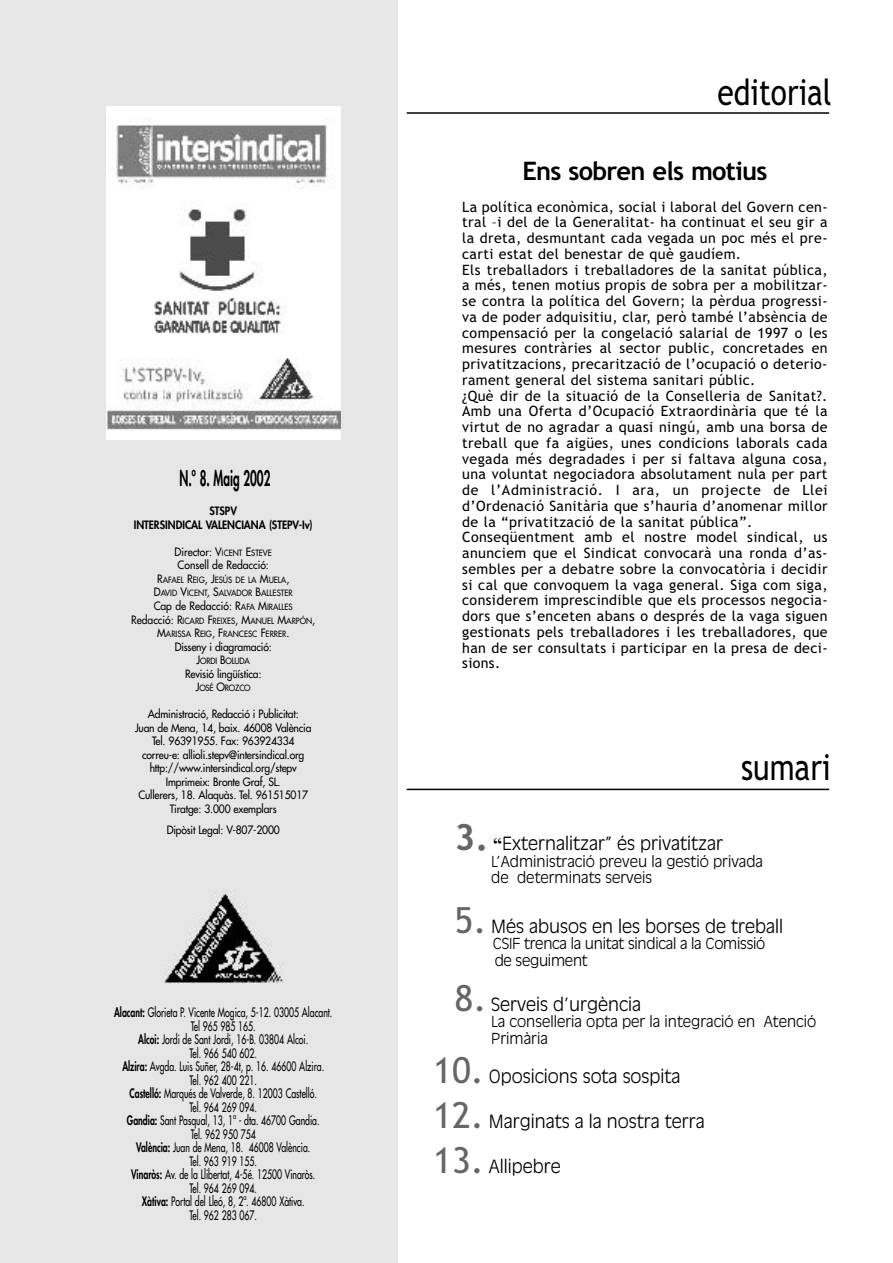
<style>
.page{position:relative;width:893px;height:1263px;background:#fff}
.page>*{position:absolute;margin:0;border:0;box-sizing:border-box;transform-origin:0 0}
.t1{font:36px "Trebuchet MS";color:#000;scale:.83 1}
.t2{font:700 25.5px "Trebuchet MS";letter-spacing:-.03em;color:#000}
.t3{font:800 21px "Futura";color:#000;scale:.56 1}
.t4{font:300 18px "Antique Olive";color:#000}
.t5{font:300 15px/16.5px "Antique Olive";color:#000}
.t6{font:14.25px/15.8px "Trebuchet MS";letter-spacing:.025em;color:#000}
.t7{font:12.75px/13.5px "Futura";color:#000;text-align:center;scale:.68 1}
.t8{font:11.25px/13.5px "Futura";letter-spacing:-.015em;color:#000;scale:.92 1}
.t9{font:800 11.25px/13.5px "Futura";color:#000;text-align:center;scale:.92 1}
.t10{font:8.4px/13.5px "Futura";color:#000;text-align:center;scale:.92 1}
.t11{font:8.4px "Futura";letter-spacing:-.025em;color:#000;scale:.92 1}
.s1{font-size:8.4px}
.s2{font-size:11.25px}
.s3{font-weight:800}
.s4{font-family:"Trebuchet MS";font-weight:700;font-size:36px;color:#666}
.s5{font-family:"Times New Roman";font-weight:700}
.s6{font-family:"Trebuchet MS";font-weight:400;font-size:36px;color:#666}
</style>
<div class="page">
<div style="left:1px;top:0;width:397px;height:1263px;background:#e6e6e6"></div>
<hr style="left:407px;top:112px;width:422px;height:2px;background:#000">
<hr style="left:407px;top:789px;width:422px;height:1px;background:#000">
<img style="left:163px;top:894px;width:121px;height:89px">
<img style="left:106px;top:106px;width:234px;height:334px">
<h3 class="t3" style="left:180px;top:468px;width:164px">N.º 8. Maig 2002</h3>
<p class="t9" style="left:134px;top:505px;width:196px">STSPV<br>INTERSINDICAL VALENCIANA (STEPV-Iv)</p>
<p class="t8" style="left:175px;top:546px;width:107px">Director: V<span class="s1">ICENT</span> E<span class="s1">STEVE<br></span>Consell de Redacció:</p>
<p class="t10" style="left:154px;top:574px;width:152px"><span class="s2">R</span>AFAEL <span class="s2">R</span>EIG<span class="s2">, J</span>ESÚS DE LA <span class="s2">M</span>UELA<span class="s2">,<br>D</span>AVID <span class="s2">V</span>ICENT<span class="s2">, S</span>ALVADOR <span class="s2">B</span>ALLESTER</p>
<p class="t8" style="left:154px;top:600px;width:153px">Cap de Redacció: R<span class="s1">AFA</span> M<span class="s1">IRALLES</span></p>
<p class="t10" style="left:131px;top:614px;width:202px"><span class="s2">Redacció: R</span>ICARD <span class="s2">F</span>REIXES<span class="s2">, M</span>ANUEL <span class="s2">M</span>ARPÓN<span class="s2">,<br>M</span>ARISSA <span class="s2">R</span>EIG<span class="s2">, F</span>RANCESC <span class="s2">F</span>ERRER<span class="s2">.</span></p>
<p class="t8" style="left:175px;top:640px;width:107px">Disseny i diagramació:</p>
<p class="t11" style="left:197px;top:657px;width:60px"><span class="s2">J</span>ORDI <span class="s2">B</span>OLUDA</p>
<p class="t8" style="left:185px;top:667px;width:84px">Revisió lingüística:</p>
<p class="t11" style="left:196px;top:684px;width:61px"><span class="s2">J</span>OSÉ <span class="s2">O</span>ROZCO</p>
<p class="t8" style="left:135px;top:708px;width:193px;text-align:center">Administració, Redacció i Publicitat:<br>Juan de Mena, 14, baix. 46008 València Tel. 96391955. Fax: 963924334 correu-e: allioli.stepv@intersindical.org http://www.intersindical.org/stepv Imprimeix: Bronte Graf, SL.<br>Cullerers, 18. Alaquàs. Tel. 961515017<br>Tiratge: 3.000 exemplars</p>
<p class="t8" style="left:167px;top:823px;width:124px">Dipòsit Legal: V-807-2000</p>
<p class="t7" style="left:114px;top:1006px;width:323px"><span class="s3">Alacant:</span> Glorieta P. Vicente Mogica, 5-12. 03005 Alacant.<br>Tel 965 985 165.<br><span class="s3">Alcoi:</span> Jordi de Sant Jordi, 16-B. 03804 Alcoi.<br>Tel. 966 540 602.<br><span class="s3">Alzira:</span> Avgda. Luis Suñer, 28-4t, p. 16. 46600 Alzira.<br>Tel. 962 400 221.<br><span class="s3">Castelló:</span> Marqués de Valverde, 8. 12003 Castelló.<br>Tel. 964 269 094.<br><span class="s3">Gandia:</span> Sant Pasqual, 13, 1ª - dta. 46700 Gandia.<br>Tel. 962 950 754<br><span class="s3">València:</span> Juan de Mena, 18. 46008 València.<br>Tel. 963 919 155.<br><span class="s3">Vinaròs:</span> Av. de la Llibertat, 4-5é. 12500 Vinaròs.<br>Tel. 964 269 094.<br><span class="s3">Xàtiva:</span> Portal del Lleó, 8, 2ª. 46800 Xàtiva.<br>Tel. 962 283 067.</p>
<h1 class="t1" style="left:717px;top:71px;width:139px">editorial</h1>
<h2 class="t2" style="left:522px;top:156px;width:247px">Ens sobren els motius</h2>
<p class="t6" style="left:462px;top:199px;width:367px">La política econòmica, social i laboral del Govern cen&shy;tral –i del de la Generalitat- ha continuat el seu gir a la dreta, desmuntant cada vegada un poc més el pre&shy;carti estat del benestar de què gaudíem.<br>Els treballadors i treballadores de la sanitat pública, a més, tenen motius propis de sobra per a mobilitzar&shy;se contra la política del Govern; la pèrdua progressi&shy;va de poder adquisitiu, clar, però també l’absència de compensació per la congelació salarial de 1997 o les mesures contràries al sector public, concretades en privatitzacions, precarització de l’ocupació o deterio&shy;rament general del sistema sanitari públic.<br>¿Què dir de la situació de la Conselleria de Sanitat?.<br>Amb una Oferta d’Ocupació Extraordinària que té la virtut de no agradar a quasi ningú, amb una borsa de treball que fa aigües, unes condicions laborals cada vegada més degradades i per si faltava alguna cosa, una voluntat negociadora absolutament nula per part de l’Administració. I ara, un projecte de Llei d’Ordenació Sanitària que s’hauria d’anomenar millor de la “privatització de la sanitat pública”.<br>Conseqüentment amb el nostre model sindical, us anunciem que el Sindicat convocarà una ronda d’as&shy;sembles per a debatre sobre la convocatòria i decidir si cal que convoquem la vaga general. Siga com siga, considerem imprescindible que els processos negocia&shy;dors que s’enceten abans o després de la vaga siguen gestionats pels treballadores i les treballadores, que han de ser consultats i participar en la presa de deci&shy;sions.</p>
<h1 class="t1" style="left:741px;top:746px;width:109px">sumari</h1>
<p class="t4" style="left:454px;top:836px;width:270px"><span class="s4">3.</span> <span class="s5">“</span>Externalitzar” és privatitzar</p>
<p class="t5" style="left:491px;top:854px;width:273px">L’Administració preveu la gestió privada de determinats serveis</p>
<p class="t4" style="left:454px;top:918px;width:330px"><span class="s6">5.</span> Més abusos en les borses de treball</p>
<p class="t5" style="left:493px;top:936px;width:274px">CSIF trenca la unitat sindical a la Comissió de seguiment</p>
<p class="t4" style="left:454px;top:996px;width:188px"><span class="s6">8.</span> Serveis d’urgència</p>
<p class="t5" style="left:491px;top:1014px;width:326px">La conselleria opta per la integració en Atenció<br>Primària</p>
<p class="t4" style="left:433px;top:1068px;width:249px"><span class="s6">10.</span> Oposicions sota sospita</p>
<p class="t4" style="left:433px;top:1113px;width:273px"><span class="s6">12.</span> Marginats a la nostra terra</p>
<p class="t4" style="left:433px;top:1158px;width:129px"><span class="s6">13.</span> Allipebre</p>
</div>
